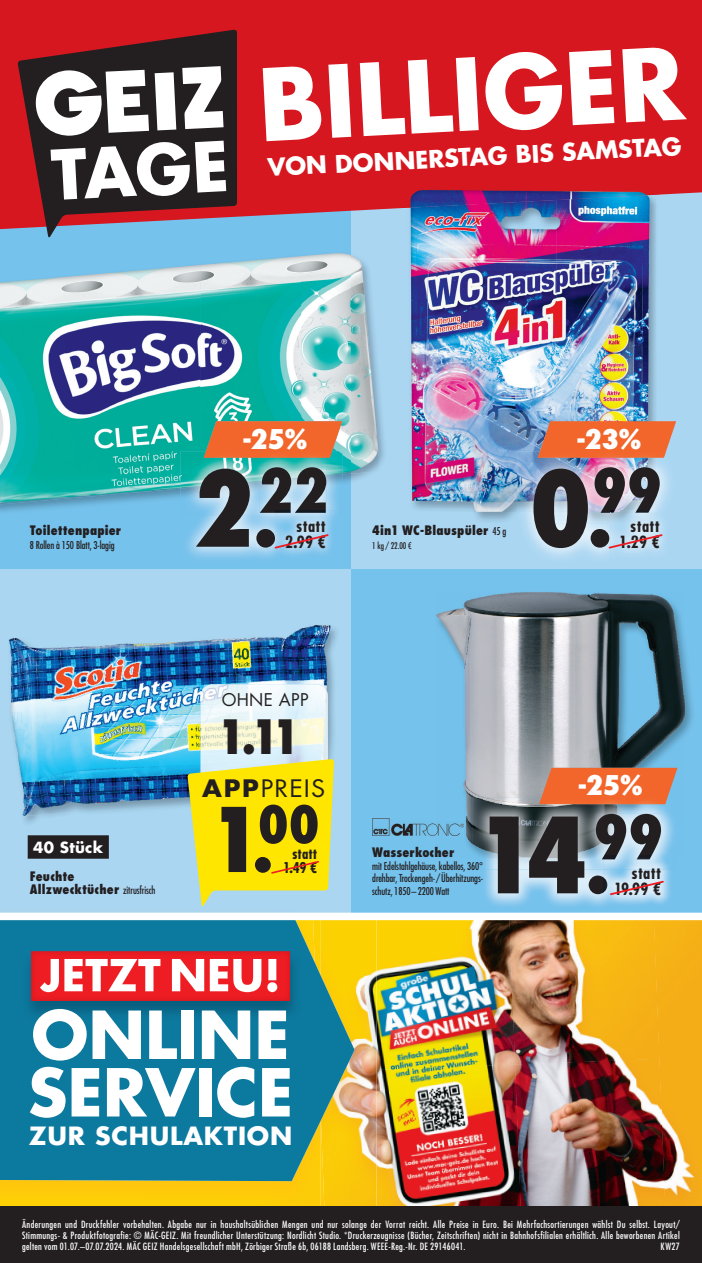
<style>
.page{position:relative;width:702px;height:1263px;background:#fff}
.page>*{position:absolute;margin:0;border:0;box-sizing:border-box;transform-origin:0 0}
.t1{font:800 condensed 101.85px "Futura LT Pro";color:#231f20}
.t2{font:700 97.05px "Futura LT Pro";color:#fff}
.t3{font:700 66.9px "Futura LT Pro";color:#fff}
.t4{font:700 64.2px/57.4px "Futura LT Pro";color:#fff}
.t5{font:800 condensed 59.4px "Futura LT Pro";color:#231f20}
.t6{font:800 condensed 50.4px "Futura LT Pro";color:#231f20}
.t7{font:800 condensed 46.05px "Futura LT Pro";color:#231f20}
.t8{font:800 condensed 26.4px "Futura LT Pro";color:#fff;scale:1.1 1}
.t9{font:700 24.45px "Futura LT Pro";letter-spacing:.03em;color:#fff}
.t10{font:700 23.55px "Futura LT Pro";color:#fff}
.t11{font:23.4px "Futura LT Pro";letter-spacing:.04em;color:#231f20;scale:1.08 1}
.t12{font:17.1px "Futura LT Pro";letter-spacing:.02em;color:#231f20}
.t13{font:700 condensed 16.35px/16.4px "Futura LT Pro";letter-spacing:.02em;color:#231f20;text-align:right}
.t14{font:700 15px "Futura LT Pro";letter-spacing:.02em;color:#fff}
.t15{font:700 condensed 14.55px/14.5px "Futura LT Pro";letter-spacing:.005em;color:#231f20;text-align:right}
.t16{font:800 condensed 12.75px/12.8px "Futura LT Pro";letter-spacing:.015em;color:#231f20}
.t17{font:500 condensed 10.5px/12.8px "Futura LT Pro";letter-spacing:-.01em;color:#231f20;text-align:justify;scale:.96 1}
.t18{font:500 condensed 9.75px/11.2px "Futura LT Pro";letter-spacing:.03em;color:#fff;text-align:justify}
.t19{font:500 condensed 9px "Futura LT Pro";color:#231f20;scale:.96 1}
.s1{font-size:101.85px}
.s2{font-size:81.45px}
.s3{font-weight:500;font-size:10.5px}
.s4{font-weight:700}
.s5{font-size:86.4px}
.s6{font-size:69.15px}
</style>
<div class="page">
<img style="left:376px;top:920px;width:133px;height:144px">
<img style="left:509px;top:920px;width:144px;height:144px">
<img style="left:653px;top:920px;width:49px;height:286px">
<img style="left:376px;top:1064px;width:139px;height:142px">
<img style="left:515px;top:1059px;width:150px;height:147px">
<div style="left:0;top:569px;width:352px;height:348px;background:#aad6f2"></div>
<div style="left:0;top:189px;width:352px;height:380px;background:#75c2ec"></div>
<div style="left:351px;top:178px;width:351px;height:391px;background:#aad6f2"></div>
<div style="left:0;top:0;width:702px;height:229px;background:#d7171f"></div>
<svg style="left:18px;top:30px;width:219px;height:208px;background:#522d33"></svg>
<svg style="left:35px;top:70px;width:114px;height:66px"></svg>
<svg style="left:155px;top:72px;width:21px;height:58px"></svg>
<svg style="left:182px;top:66px;width:41px;height:63px"></svg>
<div style="left:351px;top:569px;width:351px;height:348px;background:#75c2ec"></div>
<div style="left:28px;top:835px;width:81px;height:24px;background:#231f20"></div>
<div style="left:0;top:912px;width:376px;height:294px;background:#fecc09"></div>
<img style="left:320px;top:920px;width:56px;height:286px">
<svg style="left:0;top:920px;width:354px;height:261px;background:#258290"></svg>
<img style="left:22px;top:950px;width:280px;height:71px">
<img style="left:31px;top:951px;width:259px;height:50px">
<img style="left:40px;top:959px;width:237px;height:33px">
<div style="left:0;top:913px;width:702px;height:7px;background:#fff"></div>
<div style="left:0;top:1206px;width:702px;height:57px;background:#231f20"></div>
<img style="left:556px;top:195px;width:103px;height:226px">
<svg style="left:656px;top:188px;width:3px;height:7px"></svg>
<img style="left:403px;top:208px;width:5px;height:21px">
<img style="left:403px;top:184px;width:253px;height:24px">
<img style="left:408px;top:208px;width:148px;height:304px">
<img style="left:408px;top:188px;width:248px;height:20px">
<svg style="left:537px;top:421px;width:139px;height:30px;background:#e76d3c"></svg>
<img style="left:525px;top:464px;width:144px;height:93px">
<img style="left:524px;top:462px;width:135px;height:62px">
<img style="left:517px;top:451px;width:139px;height:61px">
<img style="left:537px;top:451px;width:129px;height:7px">
<img style="left:659px;top:467px;width:1px;height:44px">
<img style="left:594px;top:467px;width:65px;height:46px">
<img style="left:594px;top:467px;width:62px;height:45px">
<img style="left:610px;top:511px;width:59px;height:46px">
<img style="left:610px;top:513px;width:49px;height:11px">
<img style="left:610px;top:511px;width:49px;height:2px">
<img style="left:610px;top:511px;width:46px;height:1px">
<svg style="left:607px;top:533px;width:56px;height:17px"></svg>
<img style="left:0;top:406px;width:384px;height:106px">
<img style="left:0;top:265px;width:200px;height:239px">
<img style="left:301px;top:253px;width:79px;height:221px">
<img style="left:200px;top:256px;width:101px;height:195px">
<svg style="left:204px;top:421px;width:138px;height:30px;background:#e26e39"></svg>
<img style="left:180px;top:489px;width:162px;height:69px">
<img style="left:180px;top:451px;width:162px;height:38px">
<img style="left:204px;top:451px;width:128px;height:7px">
<img style="left:256px;top:529px;width:19px;height:19px">
<img style="left:260px;top:482px;width:66px;height:31px">
<img style="left:260px;top:467px;width:66px;height:15px">
<img style="left:275px;top:511px;width:60px;height:47px">
<img style="left:275px;top:511px;width:51px;height:2px">
<svg style="left:273px;top:533px;width:57px;height:17px"></svg>
<img style="left:8px;top:625px;width:329px;height:191px">
<img style="left:200px;top:684px;width:128px;height:75px">
<svg style="left:187px;top:759px;width:147px;height:148px;background:#ede233"></svg>
<img style="left:685px;top:653px;width:7px;height:81px">
<img style="left:436px;top:592px;width:249px;height:259px">
<img style="left:372px;top:819px;width:91px;height:17px">
<svg style="left:539px;top:768px;width:138px;height:30px;background:#e96c39"></svg>
<img style="left:473px;top:798px;width:204px;height:108px">
<img style="left:539px;top:798px;width:128px;height:6px">
<img style="left:588px;top:875px;width:16px;height:19px">
<img style="left:596px;top:814px;width:65px;height:44px">
<img style="left:604px;top:858px;width:68px;height:48px">
<svg style="left:661px;top:856px;width:11px;height:2px"></svg>
<img style="left:604px;top:875px;width:3px;height:19px">
<img style="left:604px;top:858px;width:57px;height:1px">
<img style="left:604px;top:856px;width:57px;height:2px">
<svg style="left:608px;top:879px;width:57px;height:17px"></svg>
<h3 class="t3" style="left:49px;top:124px;width:179px;rotate:-3deg">TAGE</h3>
<h2 class="t2" style="left:254px;top:30px;width:427px;rotate:-3deg">BILLIGER</h2>
<h3 class="t10" style="left:266px;top:149px;width:416px;rotate:-3deg">VON DONNERSTAG BIS SAMSTAG</h3>
<h3 class="t16" style="left:30px;top:524px;width:93px">Toilettenpapier</h3>
<p class="t17" style="left:30px;top:538px;width:90px">8 Rollen à 150 Blatt, 3-lagig</p>
<h3 class="t8" style="left:242px;top:422px;width:60px">-25%</h3>
<h3 class="t5" style="left:192px;top:453px;width:138px"><span class="s1">2</span><span class="s2">.</span>22</h3>
<h3 class="t13" style="left:285px;top:518px;width:42px">statt<br>2.99 €</h3>
<h3 class="t16" style="left:372px;top:524px;width:136px">4in1 WC-Blauspüler <span class="s3">45 g</span></h3>
<p class="t19" style="left:372px;top:539px;width:42px">1 kg / 22.00 €</p>
<h3 class="t8" style="left:576px;top:422px;width:61px">-23%</h3>
<h3 class="t5" style="left:530px;top:453px;width:134px"><span class="s1">0</span><span class="s2">.</span>99</h3>
<h3 class="t13" style="left:619px;top:518px;width:42px">statt<br>1.29 €</h3>
<h3 class="t14" style="left:33px;top:836px;width:71px">40 Stück</h3>
<h3 class="t16" style="left:30px;top:870px;width:127px">Feuchte<br>Allzwecktücher <span class="s3">zitrusfrisch</span></h3>
<h3 class="t12" style="left:222px;top:688px;width:88px">OHNE APP</h3>
<h3 class="t7" style="left:218px;top:708px;width:83px">1.11</h3>
<h3 class="t11" style="left:202px;top:772px;width:115px"><span class="s4">APP</span>PREIS</h3>
<h3 class="t8" style="left:578px;top:769px;width:60px">-25%</h3>
<h1 class="t1" style="left:474px;top:791px;width:191px">14<span class="s2">.</span><sup>99</sup></h1>
<h3 class="t6" style="left:209px;top:793px;width:112px"><span class="s5">1</span><span class="s6">.</span>00</h3>
<h3 class="t16" style="left:372px;top:846px;width:84px">Wasserkocher</h3>
<p class="t17" style="left:372px;top:859px;width:117px">mit Edelstahlgehäuse, kabellos, 360° drehbar, Trockengeh- / Überhitzungs&shy;schutz, 1850 – 2200 Watt</p>
<h3 class="t15" style="left:283px;top:846px;width:36px">statt<br>1.49 €</h3>
<h3 class="t13" style="left:614px;top:864px;width:49px">statt<br>19.99 €</h3>
<h3 class="t4" style="left:28px;top:1004px;width:267px">ONLINE<br>SERVICE</h3>
<h3 class="t9" style="left:29px;top:1116px;width:265px">ZUR SCHULAKTION</h3>
<p class="t18" style="left:22px;top:1218px;width:659px">Änderungen und Druckfehler vorbehalten. Abgabe nur in haushaltsüblichen Mengen und nur solange der Vorrat reicht. Alle Preise in Euro. Bei Mehrfachsortierungen wählst Du selbst. Layout/ Stimmungs- &amp; Produktfotografie: © MÄC-GEIZ. Mit freundlicher Unterstützung: Nordlicht Studio. *Druckerzeugnisse (Bücher, Zeitschriften) nicht in Bahnhofsfilialen erhältlich. Alle beworbenen Artikel gelten vom 01.07.–07.07.2024. MÄC GEIZ Handelsgesellschaft mbH, Zörbiger Straße 6b, 06188 Landsberg. WEEE-Reg.-Nr. DE 29146041.</p>
<p class="t18" style="left:660px;top:1241px;width:21px">KW27</p>
</div>
